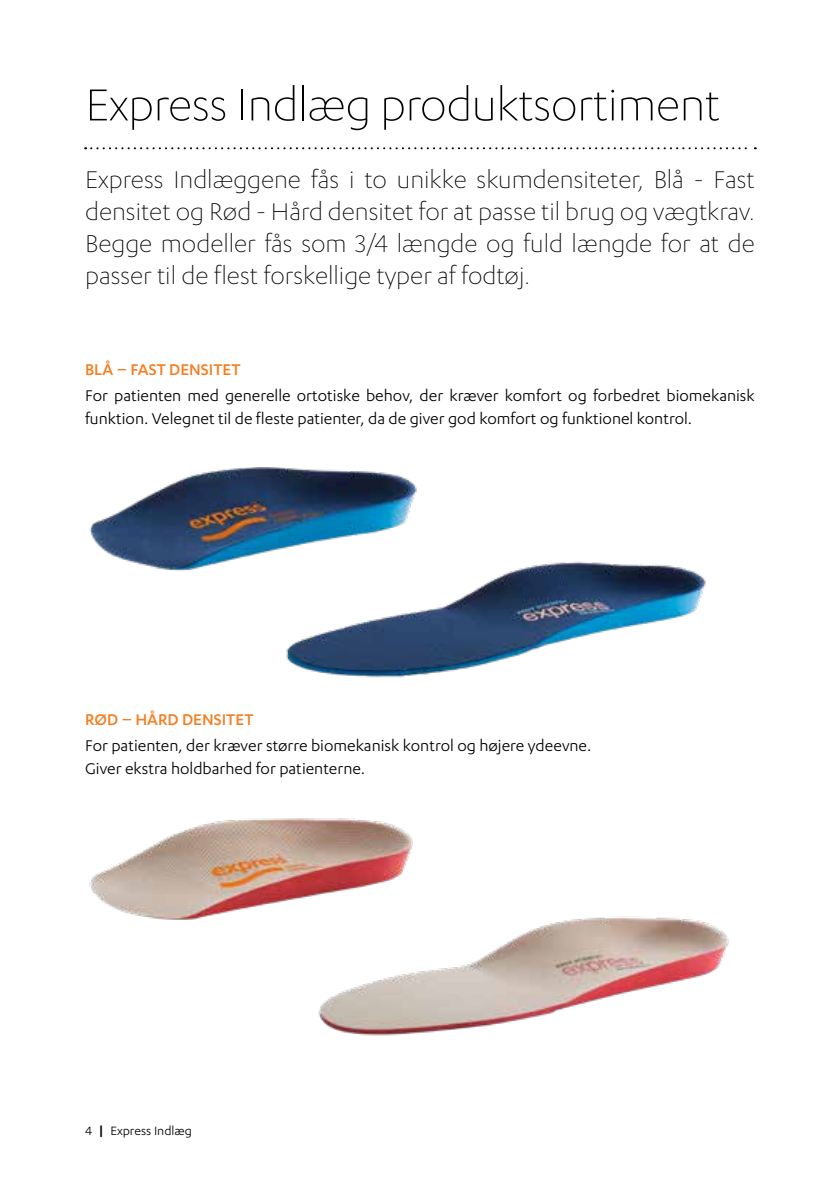
<style>
.page{position:relative;width:840px;height:1191px;background:#fff}
.page>*{position:absolute;margin:0;border:0;box-sizing:border-box;transform-origin:0 0}
.t1{font:300 52px "Karbon";letter-spacing:-.01em;color:#000}
.t2{font:300 28px/32px "Karbon";color:#000;text-align:justify}
.t3{font:18px/23px "Karbon";color:#000}
.t4{font:500 18px "Karbon";color:#f57d20}
.t5{font:14px "Karbon";color:#000}
.s1{font-weight:600}
</style>
<div class="page">
<img style="left:89px;top:467px;width:326px;height:104px">
<img style="left:89px;top:818px;width:324px;height:102px">
<img style="left:246px;top:485px;width:460px;height:193px">
<img style="left:244px;top:886px;width:485px;height:150px">
<svg style="left:85px;top:147px;width:670px;height:2px"></svg>
<h1 class="t1" style="left:85px;top:76px;width:636px">Express Indlæg produktsortiment</h1>
<h2 class="t2" style="left:85px;top:163px;width:670px">Express Indlæggene fås i to unikke skumdensiteter, Blå - Fast densitet og Rød - Hård densitet for at passe til brug og vægtkrav.<br>Begge modeller fås som 3/4 længde og fuld længde for at de passer til de flest forskellige typer af fodtøj.</h2>
<p class="t4" style="left:85px;top:359px;width:157px">BLÅ – FAST DENSITET</p>
<p class="t3" style="left:85px;top:383px;width:670px">For patienten med generelle ortotiske behov, der kræver komfort og forbedret biomekanisk funktion. Velegnet til de fleste patienter, da de giver god komfort og funktionel kontrol.</p>
<p class="t4" style="left:85px;top:709px;width:170px">RØD – HÅRD DENSITET</p>
<p class="t3" style="left:85px;top:733px;width:507px">For patienten, der kræver større biomekanisk kontrol og højere ydeevne.<br>Giver ekstra holdbarhed for patienterne.</p>
<p class="t5" style="left:85px;top:1123px;width:108px">4 <span class="s1">|</span> Express Indlæg</p>
</div>
